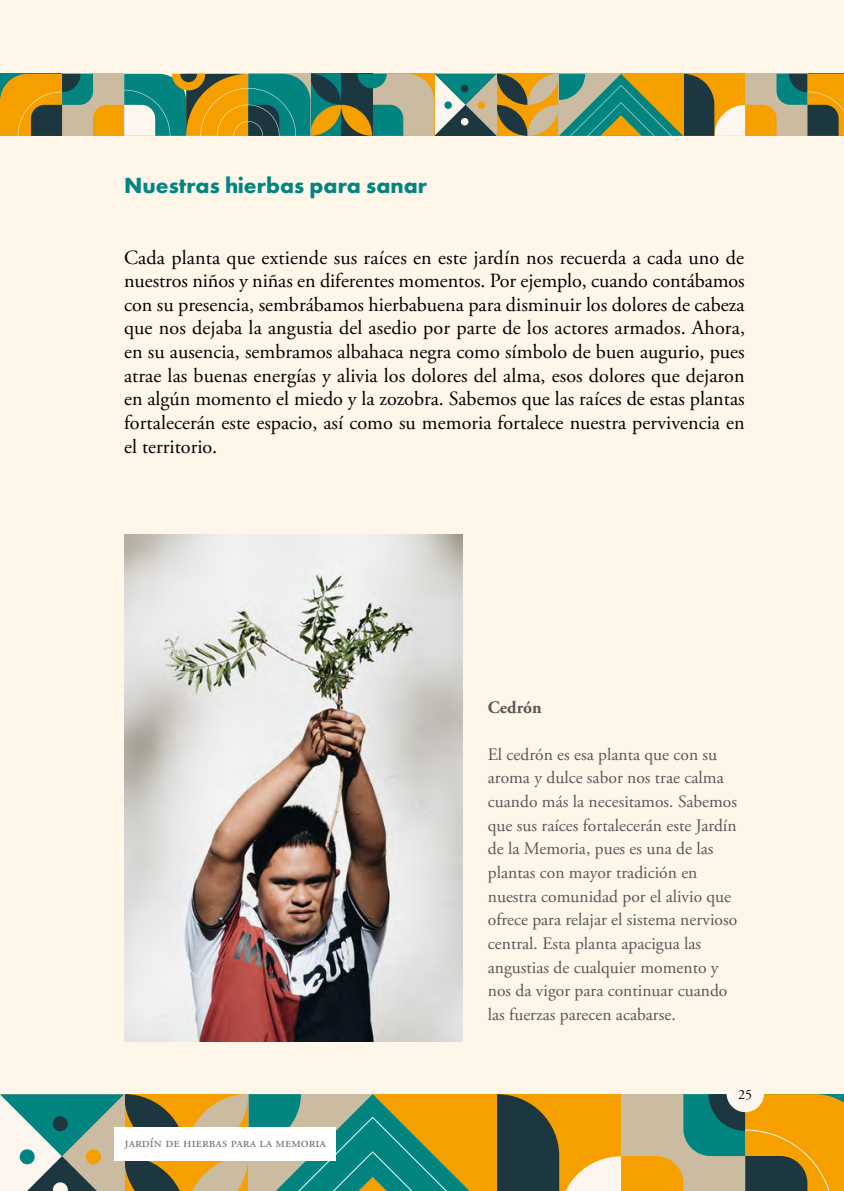
<style>
.page{position:relative;width:844px;height:1191px;background:#fff}
.page>*{position:absolute;margin:0;border:0;box-sizing:border-box;transform-origin:0 0}
.t1{font:700 22.75px "Futura PT";color:#028581}
.t2{font:20.12px/23.6px "Adobe Garamond Pro";color:#000;text-align:justify}
.t3{font:17.5px/23.6px "Adobe Garamond Pro";color:#575756}
.t4{font:700 17.5px "Adobe Garamond Pro";color:#575756}
.t5{font:14px "Adobe Garamond Pro";color:#706f6f}
.t6{font:14px "Adobe Garamond Pro";color:#000}
</style>
<div class="page">
<div style="left:0;top:0;width:843px;height:1191px;background:#fff6ea"></div>
<svg style="left:0;top:1094px;width:843px;height:97px;background:#939459"></svg>
<div style="left:726px;top:1074px;width:37px;height:38px;background:#fdf6ef;border-radius:50%"></div>
<div style="left:115px;top:1127px;width:221px;height:33px;background:#fff"></div>
<img style="left:124px;top:535px;width:338px;height:507px">
<svg style="left:0;top:74px;width:843px;height:62px;background:#86905a"></svg>
<p class="t1" style="left:124px;top:170px;width:304px">Nuestras hierbas para sanar</p>
<p class="t2" style="left:124px;top:246px;width:622px">Cada planta que extiende sus raíces en este jardín nos recuerda a cada uno de nuestros niños y niñas en diferentes momentos. Por ejemplo, cuando contábamos con su presencia, sembrábamos hierbabuena para disminuir los dolores de cabeza que nos dejaba la angustia del asedio por parte de los actores armados. Ahora, en su ausencia, sembramos albahaca negra como símbolo de buen augurio, pues atrae las buenas energías y alivia los dolores del alma, esos dolores que dejaron en algún momento el miedo y la zozobra. Sabemos que las raíces de estas plantas fortalecerán este espacio, así como su memoria fortalece nuestra pervivencia en el territorio.</p>
<p class="t4" style="left:487px;top:697px;width:55px">Cedrón</p>
<p class="t3" style="left:487px;top:743px;width:251px">El cedrón es esa planta que con su aroma y dulce sabor nos trae calma cuando más la necesitamos. Sabemos que sus raíces fortalecerán este Jardín de la Memoria, pues es una de las plantas con mayor tradición en nuestra comunidad por el alivio que ofrece para relajar el sistema nervioso central. Esta planta apacigua las angustias de cualquier momento y nos da vigor para continuar cuando las fuerzas parecen acabarse.</p>
<p class="t5" style="left:124px;top:1134px;width:203px">jardín de hierbas para la memoria</p>
<p class="t6" style="left:738px;top:1085px;width:15px">25</p>
</div>
